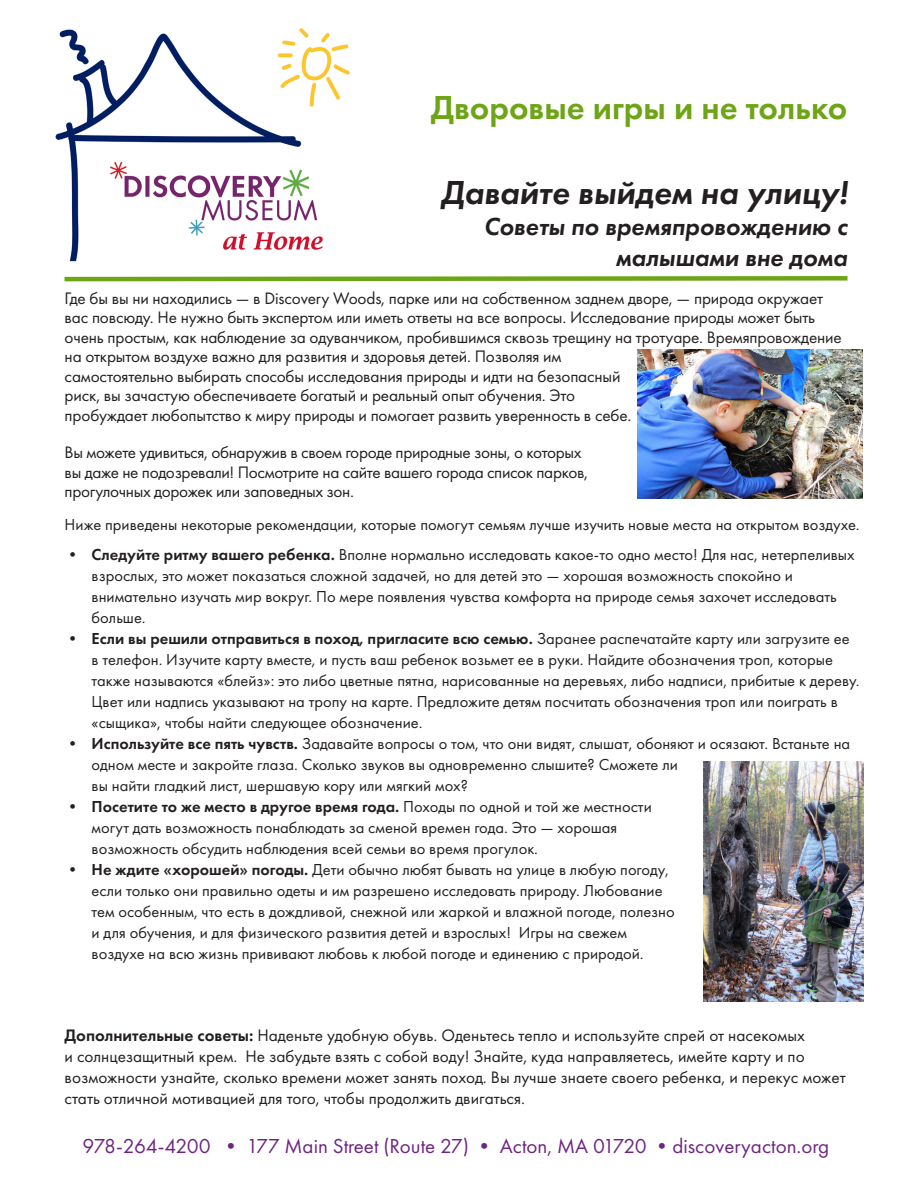
<style>
.page{position:relative;width:918px;height:1188px;background:#fff}
.page>*{position:absolute;margin:0;border:0;box-sizing:border-box;transform-origin:0 0}
.t1{font:600 34.5px "Futura PT";color:#6ea516}
.t2{font:italic 600 34.5px "Futura PT";color:#231f20}
.t3{font:italic 600 25.5px/30.6px "Futura PT";color:#231f20;text-align:right}
.t4{font:21px "Futura PT";color:#6e2581}
.t5{font:17.25px/19.5px "Futura PT";letter-spacing:-.01em;color:#231f20}
.t6{font:16.5px/21px "Futura PT";color:#231f20}
.s1{font-weight:600}
</style>
<div class="page">
<img style="left:55px;top:28px;width:295px;height:234px">
<svg style="left:64px;top:276px;width:784px;height:6px;background:#92bb50"></svg>
<img style="left:703px;top:761px;width:161px;height:241px">
<img style="left:637px;top:349px;width:226px;height:150px">
<p class="t1" style="left:431px;top:86px;width:418px">Дворовые игры и не только</p>
<p class="t2" style="left:441px;top:171px;width:408px">Давайте выйдем на улицу!</p>
<p class="t3" style="left:484px;top:211px;width:365px">Советы по времяпровождению с малышами вне дома</p>
<p class="t5" style="left:65px;top:288px;width:779px">Где бы вы ни находились — в Discovery Woods, парке или на собственном заднем дворе, — природа окружает вас повсюду. Не нужно быть экспертом или иметь ответы на все вопросы. Исследование природы может быть очень простым, как наблюдение за одуванчиком, пробившимся сквозь трещину на тротуаре. Времяпровождение на открытом воздухе важно для развития и здоровья детей. Позволяя им<br>самостоятельно выбирать способы исследования природы и идти на безопасный<br>риск, вы зачастую обеспечиваете богатый и реальный опыт обучения. Это<br>пробуждает любопытство к миру природы и помогает развить уверенность в себе.</p>
<p class="t5" style="left:65px;top:443px;width:525px">Вы можете удивиться, обнаружив в своем городе природные зоны, о которых вы даже не подозревали! Посмотрите на сайте вашего города список парков, прогулочных дорожек или заповедных зон.</p>
<p class="t6" style="left:65px;top:514px;width:797px">Ниже приведены некоторые рекомендации, которые помогут семьям лучше изучить новые места на открытом воздухе.</p>
<p class="t6" style="left:92px;top:544px;width:765px;text-indent:-27px"><span class="s1">• Следуйте ритму вашего ребенка.</span> Вполне нормально исследовать какое-то одно место! Для нас, нетерпеливых взрослых, это может показаться сложной задачей, но для детей это — хорошая возможность спокойно и внимательно изучать мир вокруг. По мере появления чувства комфорта на природе семья захочет исследовать больше.</p>
<p class="t6" style="left:92px;top:628px;width:770px;text-indent:-27px"><span class="s1">• Если вы решили отправиться в поход, пригласите всю семью.</span> Заранее распечатайте карту или загрузите ее в телефон. Изучите карту вместе, и пусть ваш ребенок возьмет ее в руки. Найдите обозначения троп, которые также называются «блейз»: это либо цветные пятна, нарисованные на деревьях, либо надписи, прибитые к дереву.<br>Цвет или надпись указывают на тропу на карте. Предложите детям посчитать обозначения троп или поиграть в «сыщика», чтобы найти следующее обозначение.</p>
<p class="t6" style="left:92px;top:733px;width:760px;text-indent:-27px"><span class="s1">• Используйте все пять чувств.</span> Задавайте вопросы о том, что они видят, слышат, обоняют и осязают. Встаньте на одном месте и закройте глаза. Сколько звуков вы одновременно слышите? Сможете ли<br>вы найти гладкий лист, шершавую кору или мягкий мох?</p>
<p class="t6" style="left:92px;top:796px;width:562px;text-indent:-27px"><span class="s1">• Посетите то же место в другое время года.</span> Походы по одной и той же местности могут дать возможность понаблюдать за сменой времен года. Это — хорошая возможность обсудить наблюдения всей семьи во время прогулок.</p>
<p class="t6" style="left:92px;top:859px;width:585px;text-indent:-27px"><span class="s1">• Не ждите «хорошей» погоды.</span> Дети обычно любят бывать на улице в любую погоду, если только они правильно одеты и им разрешено исследовать природу. Любование тем особенным, что есть в дождливой, снежной или жаркой и влажной погоде, полезно и для обучения, и для физического развития детей и взрослых! Игры на свежем воздухе на всю жизнь прививают любовь к любой погоде и единению с природой.</p>
<p class="t5" style="left:65px;top:1024px;width:783px;line-height:21px"><span class="s1">Дополнительные советы:</span> Наденьте удобную обувь. Оденьтесь тепло и используйте спрей от насекомых<br>и солнцезащитный крем. Не забудьте взять с собой воду! Знайте, куда направляетесь, имейте карту и по возможности узнайте, сколько времени может занять поход. Вы лучше знаете своего ребенка, и перекус может стать отличной мотивацией для того, чтобы продолжить двигаться.</p>
<p class="t4" style="left:83px;top:1134px;width:748px">978-264-4200 • 177 Main Street (Route 27) • Acton, MA 01720 •discoveryacton.org</p>
</div>
